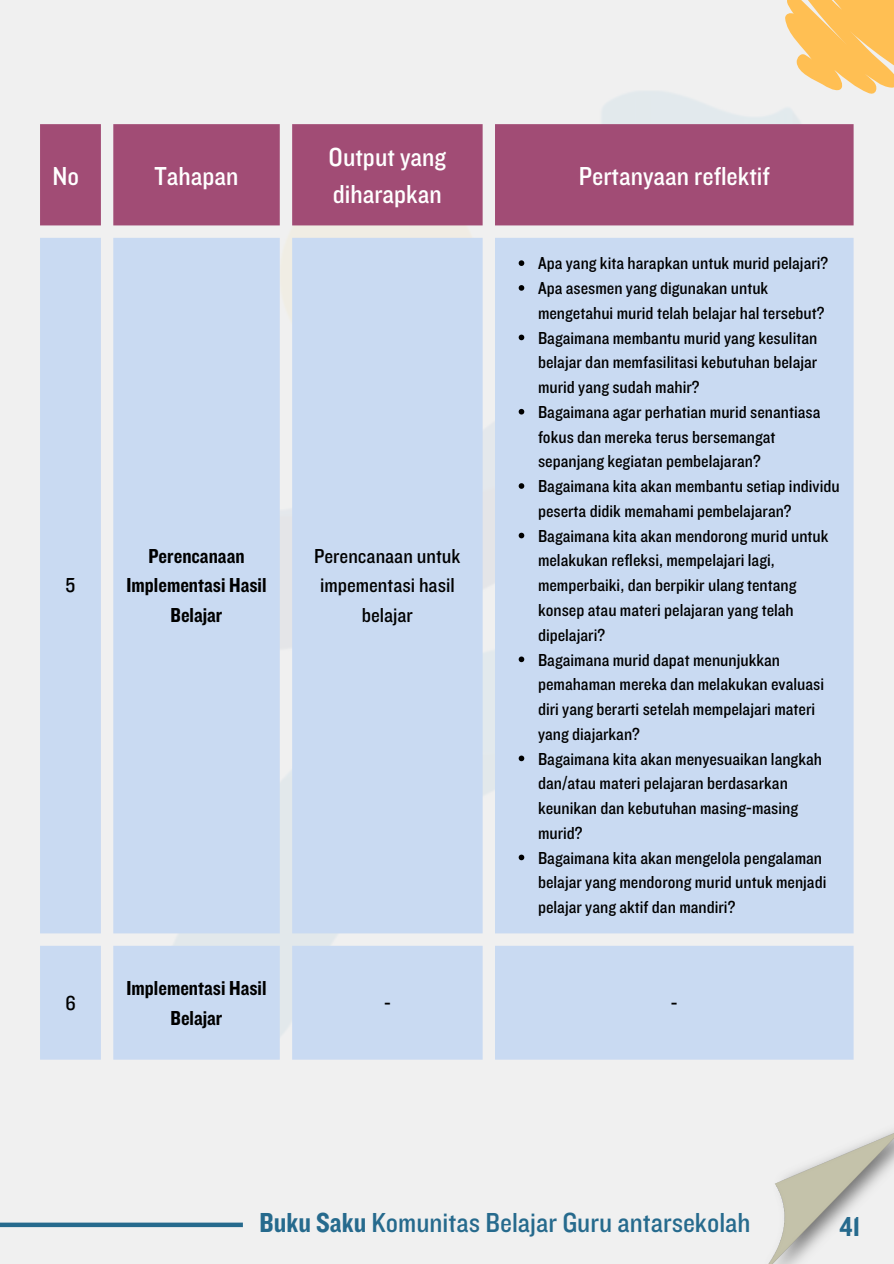
<style>
.page{position:relative;width:894px;height:1264px;background:#fff}
.page>*{position:absolute;margin:0;border:0;box-sizing:border-box;transform-origin:0 0}
.t1{font:28.5px "Knockout 30";color:#266a8d}
.t2{font:28.5px "Knockout 50";color:#266a8d}
.t3{font:27px/37.2px "Knockout 30";color:#fff}
.t4{font:21px/29.2px "Knockout 50";color:#000;text-align:center}
.t5{font:21px/29.2px "Knockout 30";color:#000;text-align:center}
.t6{font:18px/24.8px "Knockout 30";color:#000}
.s1{font-family:"Knockout 50"}
</style>
<div class="page">
<div style="left:0;top:0;width:893px;height:1263px;background:#f0f0f0"></div>
<svg style="left:779px;top:0;width:114px;height:111px"></svg>
<div style="left:40px;top:124px;width:813px;height:101px;background:#a14c75"></div>
<div style="left:40px;top:238px;width:813px;height:821px;background:#c9daf2"></div>
<svg style="left:518px;top:260px;width:6px;height:6px"></svg>
<svg style="left:518px;top:285px;width:6px;height:6px"></svg>
<svg style="left:518px;top:334px;width:6px;height:6px"></svg>
<svg style="left:518px;top:409px;width:6px;height:5px"></svg>
<svg style="left:518px;top:483px;width:6px;height:6px"></svg>
<svg style="left:518px;top:532px;width:6px;height:6px"></svg>
<svg style="left:518px;top:656px;width:6px;height:6px"></svg>
<svg style="left:518px;top:755px;width:6px;height:6px"></svg>
<svg style="left:518px;top:854px;width:6px;height:6px"></svg>
<img style="left:769px;top:1131px;width:124px;height:132px">
<div style="left:0;top:1222px;width:243px;height:5px;background:#266a8d"></div>
<p class="t3" style="left:52px;top:157px;width:28px">No</p>
<p class="t3" style="left:154px;top:157px;width:85px">Tahapan</p>
<p class="t3" style="left:328px;top:137px;width:119px">Output yang diharapkan</p>
<p class="t5" style="left:66px;top:570px;width:11px">5</p>
<p class="t4" style="left:126px;top:541px;width:141px">Perencanaan<br>Implementasi Hasil<br>Belajar</p>
<p class="t5" style="left:314px;top:541px;width:148px">Perencanaan untuk impementasi hasil belajar</p>
<p class="t3" style="left:578px;top:157px;width:192px">Pertanyaan reflektif</p>
<p class="t6" style="left:538px;top:250px;width:292px">Apa yang kita harapkan untuk murid pelajari?</p>
<p class="t6" style="left:538px;top:275px;width:288px">Apa asesmen yang digunakan untuk mengetahui murid telah belajar hal tersebut?</p>
<p class="t6" style="left:538px;top:325px;width:281px;text-align:justify">Bagaimana membantu murid yang kesulitan belajar dan memfasilitasi kebutuhan belajar murid yang sudah mahir?</p>
<p class="t6" style="left:538px;top:399px;width:284px">Bagaimana agar perhatian murid senantiasa fokus dan mereka terus bersemangat sepanjang kegiatan pembelajaran?</p>
<p class="t6" style="left:538px;top:473px;width:303px">Bagaimana kita akan membantu setiap individu peserta didik memahami pembelajaran?</p>
<p class="t6" style="left:538px;top:523px;width:292px">Bagaimana kita akan mendorong murid untuk melakukan refleksi, mempelajari lagi, memperbaiki, dan berpikir ulang tentang konsep atau materi pelajaran yang telah dipelajari?</p>
<p class="t6" style="left:538px;top:646px;width:287px">Bagaimana murid dapat menunjukkan pemahaman mereka dan melakukan evaluasi diri yang berarti setelah mempelajari materi yang diajarkan?</p>
<p class="t6" style="left:538px;top:745px;width:285px">Bagaimana kita akan menyesuaikan langkah dan/atau materi pelajaran berdasarkan keunikan dan kebutuhan masing-masing murid?</p>
<p class="t6" style="left:538px;top:844px;width:290px">Bagaimana kita akan mengelola pengalaman belajar yang mendorong murid untuk menjadi pelajar yang aktif dan mandiri?</p>
<p class="t5" style="left:65px;top:987px;width:12px">6</p>
<p class="t4" style="left:126px;top:973px;width:141px">Implementasi Hasil<br>Belajar</p>
<p class="t5" style="left:384px;top:987px;width:8px">-</p>
<p class="t5" style="left:670px;top:987px;width:8px">-</p>
<p class="t1" style="left:259px;top:1204px;width:492px"><span class="s1">Buku Saku</span> Komunitas Belajar Guru antarsekolah</p>
<p class="t2" style="left:839px;top:1208px;width:23px">41</p>
</div>
